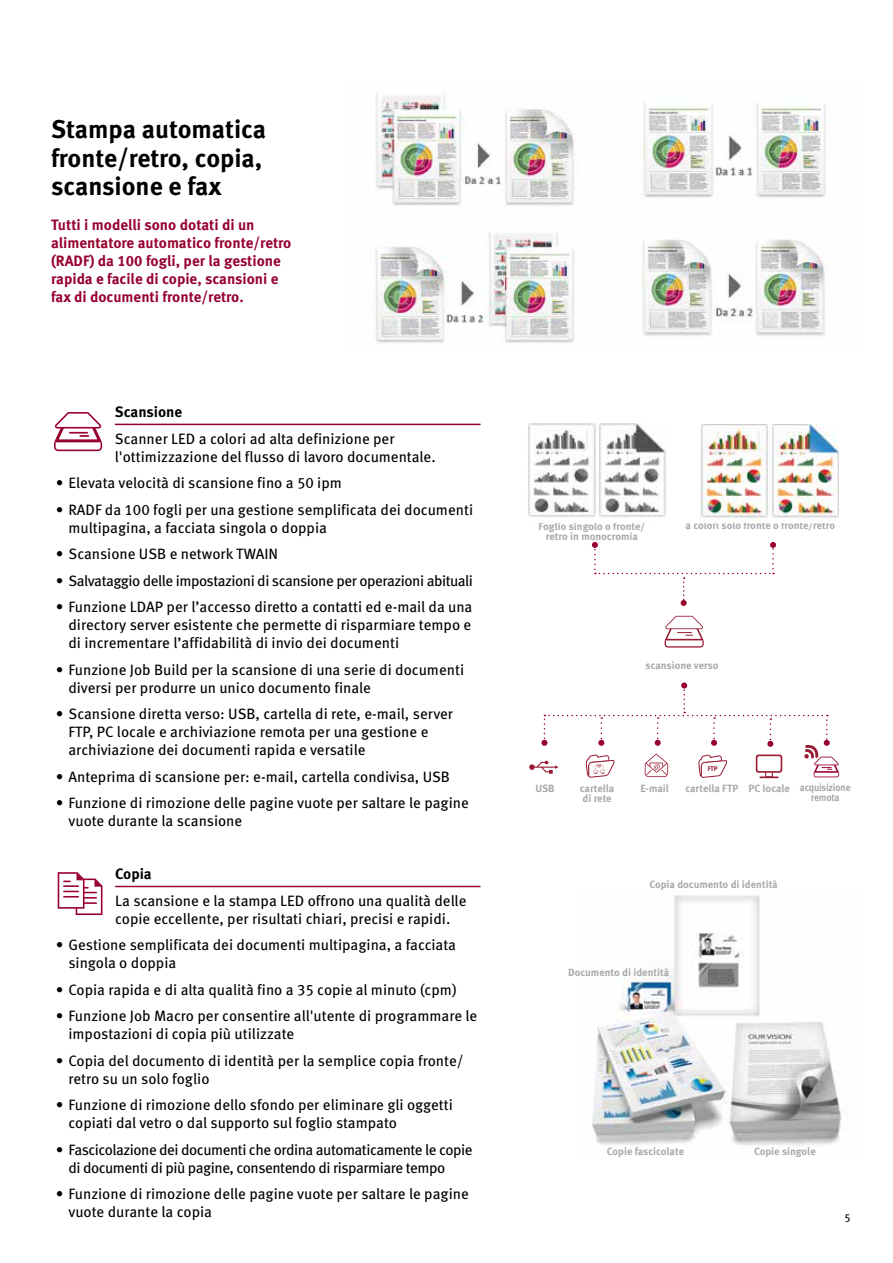
<style>
.page{position:relative;width:893px;height:1263px;background:#fff}
.page>*{position:absolute;margin:0;border:0;box-sizing:border-box;transform-origin:0 0}
.t1{font:700 25.5px/28.5px "Meta Pro";color:#000}
.t2{font:15px/18px "Meta Pro";color:#000}
.t3{font:15px/18px "Meta Pro";letter-spacing:-.03em;color:#000}
.t4{font:700 15px/18px "Meta Pro";color:#96002e}
.t5{font:700 15px "Meta Pro";color:#000}
.t6{font:11.25px "Meta Pro";color:#000}
.t7{font:700 10.5px/10.5px "Meta Pro";color:#a7a9ac}
.t8{font:700 10.5px/10.5px "Meta Pro";letter-spacing:-.02em;color:#a7a9ac}
.t9{font:6.75px "Meta Bold LF";color:#981a32}
.s1{font-family:"Meta Bold LF";font-weight:400}
.s2{font-family:"Meta Book LF"}
</style>
<div class="page">
<img style="left:375px;top:94px;width:454px;height:249px">
<img style="left:592px;top:895px;width:250px;height:251px">
<svg style="left:665px;top:616px;width:39px;height:31px"></svg>
<svg style="left:529px;top:682px;width:310px;height:96px"></svg>
<svg style="left:592px;top:542px;width:184px;height:64px"></svg>
<img style="left:528px;top:423px;width:68px;height:94px">
<img style="left:700px;top:424px;width:139px;height:98px">
<img style="left:599px;top:423px;width:67px;height:94px">
<svg style="left:54px;top:412px;width:48px;height:39px"></svg>
<hr style="left:115px;top:424px;width:365px;height:1px;background:#98002e">
<hr style="left:115px;top:886px;width:365px;height:1px;background:#98002e">
<svg style="left:58px;top:872px;width:44px;height:43px"></svg>
<h1 class="t1" style="left:51px;top:114px;width:216px">Stampa automatica fronte/retro, copia, scansione e fax</h1>
<p class="t4" style="left:51px;top:214px;width:242px">Tutti i modelli sono dotati di un alimentatore automatico fronte/retro (RADF) da <span class="s1">100</span> fogli, per la gestione rapida e facile di copie, scansioni e fax di documenti fronte/retro.</p>
<p class="t5" style="left:115px;top:400px;width:69px">Scansione</p>
<p class="t2" style="left:115px;top:429px;width:322px">Scanner LED a colori ad alta definizione per l'ottimizzazione del flusso di lavoro documentale.</p>
<p class="t2" style="left:56px;top:473px;width:288px">• Elevata velocità di scansione fino a <span class="s2">50</span> ipm</p>
<p class="t2" style="left:68px;top:500px;width:406px;text-indent:-13px">• RADF da <span class="s2">100</span> fogli per una gestione semplificata dei documenti multipagina, a facciata singola o doppia</p>
<p class="t2" style="left:56px;top:544px;width:224px">• Scansione USB e network TWAIN</p>
<p class="t3" style="left:56px;top:571px;width:419px">• Salvataggio delle impostazioni di scansione per operazioni abituali</p>
<p class="t2" style="left:68px;top:597px;width:405px;text-align:justify;text-indent:-13px">• Funzione LDAP per l’accesso diretto a contatti ed e-mail da una directory server esistente che permette di risparmiare tempo e di incrementare l’affidabilità di invio dei documenti</p>
<p class="t2" style="left:68px;top:660px;width:397px;text-indent:-13px">• Funzione Job Build per la scansione di una serie di documenti diversi per produrre un unico documento finale</p>
<p class="t2" style="left:68px;top:704px;width:386px;text-indent:-13px">• Scansione diretta verso: USB, cartella di rete, e-mail, server<br>FTP, PC locale e archiviazione remota per una gestione e archiviazione dei documenti rapida e versatile</p>
<p class="t2" style="left:56px;top:767px;width:396px">• Anteprima di scansione per: e-mail, cartella condivisa, USB</p>
<p class="t2" style="left:68px;top:793px;width:402px;text-indent:-13px">• Funzione di rimozione delle pagine vuote per saltare le pagine vuote durante la scansione</p>
<p class="t5" style="left:115px;top:862px;width:38px">Copia</p>
<p class="t2" style="left:115px;top:891px;width:353px">La scansione e la stampa LED offrono una qualità delle copie eccellente, per risultati chiari, precisi e rapidi.</p>
<p class="t2" style="left:68px;top:935px;width:389px;text-indent:-13px">• Gestione semplificata dei documenti multipagina, a facciata singola o doppia</p>
<p class="t2" style="left:56px;top:980px;width:402px">• Copia rapida e di alta qualità fino a <span class="s2">35</span> copie al minuto (cpm)</p>
<p class="t2" style="left:68px;top:1006px;width:410px;text-indent:-13px">• Funzione Job Macro per consentire all'utente di programmare le impostazioni di copia più utilizzate</p>
<p class="t2" style="left:68px;top:1051px;width:397px;text-indent:-13px">• Copia del documento di identità per la semplice copia fronte/ retro su un solo foglio</p>
<p class="t2" style="left:68px;top:1095px;width:386px;text-indent:-13px">• Funzione di rimozione dello sfondo per eliminare gli oggetti copiati dal vetro o dal supporto sul foglio stampato</p>
<p class="t3" style="left:68px;top:1140px;width:406px;text-indent:-13px">• Fascicolazione dei documenti che ordina automaticamente le copie di documenti di più pagine, consentendo di risparmiare tempo</p>
<p class="t2" style="left:68px;top:1184px;width:402px;text-indent:-13px">• Funzione di rimozione delle pagine vuote per saltare le pagine vuote durante la copia</p>
<p class="t7" style="left:539px;top:520px;width:108px">Foglio singolo o fronte/</p>
<p class="t7" style="left:686px;top:520px;width:151px">a colori solo fronte o fronte/retro</p>
<p class="t7" style="left:546px;top:531px;width:93px">retro in monocromia</p>
<p class="t7" style="left:645px;top:660px;width:74px">scansione verso</p>
<p class="t9" style="left:708px;top:765px;width:11px">FTP</p>
<p class="t7" style="left:535px;top:782px;width:21px">USB</p>
<p class="t7" style="left:580px;top:782px;width:36px">cartella di rete</p>
<p class="t7" style="left:640px;top:782px;width:30px">E-mail</p>
<p class="t8" style="left:811px;top:781px;width:41px;text-indent:-63px">PC locale acquisizione remota</p>
<p class="t7" style="left:685px;top:782px;width:55px">cartella FTP</p>
<p class="t7" style="left:649px;top:878px;width:130px">Copia documento di identità</p>
<p class="t7" style="left:568px;top:966px;width:103px">Documento di identità</p>
<p class="t7" style="left:607px;top:1145px;width:79px">Copie fascicolate</p>
<p class="t7" style="left:754px;top:1145px;width:63px">Copie singole</p>
<p class="t6" style="left:845px;top:1207px;width:7px">5</p>
</div>
